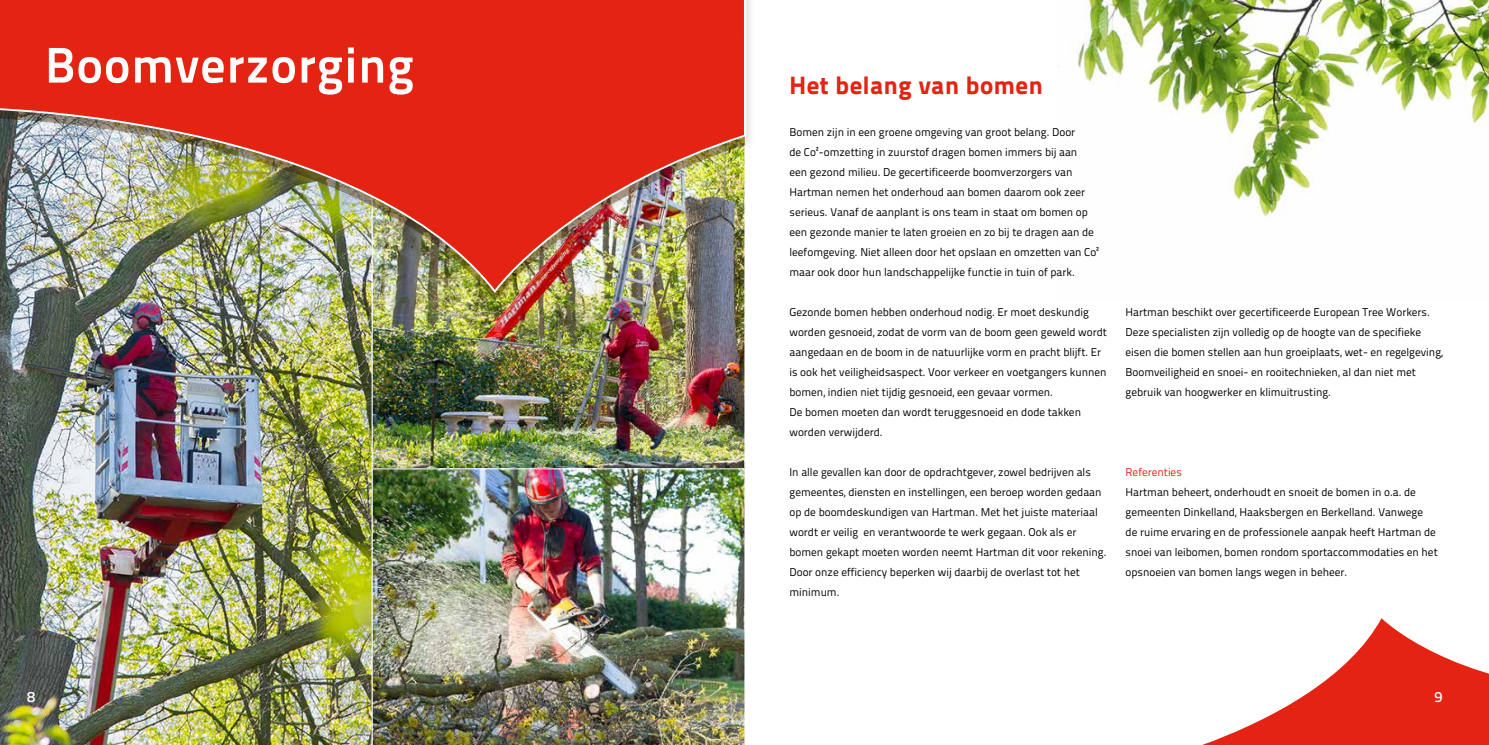
<style>
.page{position:relative;width:1489px;height:745px;background:#fff}
.page>*{position:absolute;margin:0;border:0;box-sizing:border-box;transform-origin:0 0}
.t1{font:50px "Titillium Text 22 L 800 wt";letter-spacing:.02em;color:#fff}
.t2{font:25px "Titillium Text 22 L 999 wt";letter-spacing:.02em;color:#e42313}
.t3{font:15px "Titillium Text 22 L 600 wt";color:#fff}
.t4{font:11.25px/20px "Titillium Text 22 L 400 wt";color:#000}
.t5{font:11.25px "Titillium Text 22 L 400 wt";color:#e42313}
</style>
<div class="page">
<img style="left:1072px;top:0;width:416px;height:216px">
<svg style="left:1205px;top:618px;width:283px;height:126px;fill:#e42313"></svg>
<img style="left:0;top:306px;width:372px;height:438px">
<img style="left:374px;top:306px;width:369px;height:161px">
<img style="left:372px;top:468px;width:373px;height:276px">
<div style="left:0;top:0;width:756px;height:306px;background:#542d00;opacity:.15"></div>
<img style="left:0;top:0;width:746px;height:294px">
<h1 class="t1" style="left:45px;top:26px;width:370px">Boomverzorging</h1>
<h2 class="t2" style="left:789px;top:66px;width:255px">Het belang van bomen</h2>
<p class="t4" style="left:789px;top:121px;width:311px">Bomen zijn in een groene omgeving van groot belang. Door<br>de Co²-omzetting in zuurstof dragen bomen immers bij aan<br>een gezond milieu. De gecertificeerde boomverzorgers van Hartman nemen het onderhoud aan bomen daarom ook zeer serieus. Vanaf de aanplant is ons team in staat om bomen op een gezonde manier te laten groeien en zo bij te dragen aan de leefomgeving. Niet alleen door het opslaan en omzetten van Co² maar ook door hun landschappelijke functie in tuin of park.</p>
<p class="t4" style="left:789px;top:301px;width:319px">Gezonde bomen hebben onderhoud nodig. Er moet deskundig worden gesnoeid, zodat de vorm van de boom geen geweld wordt aangedaan en de boom in de natuurlijke vorm en pracht blijft. Er is ook het veiligheidsaspect. Voor verkeer en voetgangers kunnen bomen, indien niet tijdig gesnoeid, een gevaar vormen.<br>De bomen moeten dan wordt teruggesnoeid en dode takken worden verwijderd.</p>
<p class="t4" style="left:789px;top:461px;width:318px">In alle gevallen kan door de opdrachtgever, zowel bedrijven als gemeentes, diensten en instellingen, een beroep worden gedaan op de boomdeskundigen van Hartman. Met het juiste materiaal wordt er veilig en verantwoorde te werk gegaan. Ook als er bomen gekapt moeten worden neemt Hartman dit voor rekening.<br>Door onze efficiency beperken wij daarbij de overlast tot het minimum.</p>
<p class="t4" style="left:1125px;top:301px;width:319px">Hartman beschikt over gecertificeerde European Tree Workers.<br>Deze specialisten zijn volledig op de hoogte van de specifieke eisen die bomen stellen aan hun groeiplaats, wet- en regelgeving, Boomveiligheid en snoei- en rooitechnieken, al dan niet met gebruik van hoogwerker en klimuitrusting.</p>
<p class="t5" style="left:1125px;top:463px;width:58px">Referenties</p>
<p class="t4" style="left:1125px;top:481px;width:313px">Hartman beheert, onderhoudt en snoeit de bomen in o.a. de gemeenten Dinkelland, Haaksbergen en Berkelland. Vanwege<br>de ruime ervaring en de professionele aanpak heeft Hartman de snoei van leibomen, bomen rondom sportaccommodaties en het opsnoeien van bomen langs wegen in beheer.</p>
<h3 class="t3" style="left:27px;top:685px;width:9px">8</h3>
<h3 class="t3" style="left:1434px;top:685px;width:9px">9</h3>
</div>
